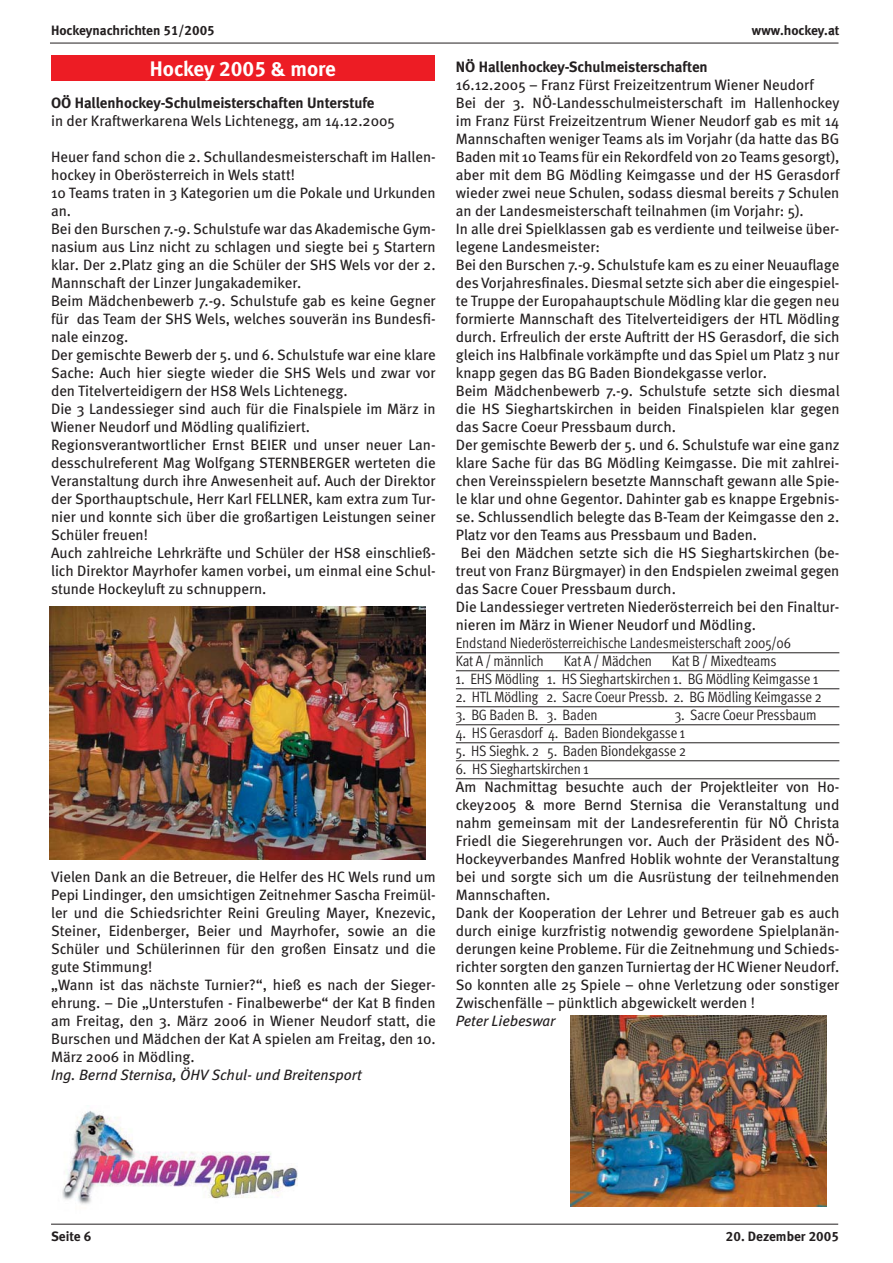
<style>
.page{position:relative;width:893px;height:1263px;background:#fff}
.page>*{position:absolute;margin:0;border:0;box-sizing:border-box;transform-origin:0 0}
.t1{font:21px "Meta Bold LF";color:#fff}
.t2{font:15px/18px "Meta";color:#231f20}
.t3{font:15px/18px "Meta Cond Normal";letter-spacing:-.01em;color:#231f20}
.t4{font:700 15px "Meta";color:#231f20}
.t5{font:italic 15px "Meta";color:#231f20}
.t6{font:13.5px "Meta Bold LF";color:#231f20}
</style>
<div class="page">
<hr style="left:50px;top:43px;width:788px;height:1px;background:#231f20">
<hr style="left:51px;top:1224px;width:787px;height:1px;background:#231f20">
<img style="left:62px;top:1111px;width:236px;height:93px">
<div style="left:51px;top:55px;width:383px;height:26px;background:#ed1c24"></div>
<hr style="left:456px;top:652px;width:383px;height:1px;background:#231f20">
<hr style="left:456px;top:670px;width:383px;height:1px;background:#231f20">
<hr style="left:456px;top:688px;width:383px;height:1px;background:#231f20">
<hr style="left:456px;top:706px;width:383px;height:1px;background:#231f20">
<hr style="left:456px;top:724px;width:383px;height:1px;background:#231f20">
<hr style="left:456px;top:742px;width:383px;height:1px;background:#231f20">
<hr style="left:456px;top:760px;width:383px;height:1px;background:#231f20">
<hr style="left:456px;top:778px;width:383px;height:1px;background:#231f20">
<img style="left:571px;top:1015px;width:255px;height:192px">
<img style="left:50px;top:607px;width:375px;height:252px">
<p class="t6" style="left:51px;top:25px;width:165px">Hockeynachrichten 51/2005</p>
<h1 class="t1" style="left:150px;top:61px;width:188px">Hockey 2005 &amp; more</h1>
<p class="t4" style="left:51px;top:97px;width:325px">OÖ Hallenhockey-Schulmeisterschaften Unterstufe</p>
<p class="t2" style="left:51px;top:113px;width:345px">in der Kraftwerkarena Wels Lichtenegg, am 14.12.2005</p>
<p class="t2" style="left:51px;top:149px;width:386px">Heuer fand schon die 2. Schullandesmeisterschaft im Hallen&shy;hockey in Oberösterreich in Wels statt!<br>10 Teams traten in 3 Kategorien um die Pokale und Urkunden an.<br>Bei den Burschen 7.-9. Schulstufe war das Akademische Gym&shy;nasium aus Linz nicht zu schlagen und siegte bei 5 Startern klar. Der 2.Platz ging an die Schüler der SHS Wels vor der 2.<br>Mannschaft der Linzer Jungakademiker.<br>Beim Mädchenbewerb 7.-9. Schulstufe gab es keine Gegner für das Team der SHS Wels, welches souverän ins Bundesfi&shy;nale einzog.<br>Der gemischte Bewerb der 5. und 6. Schulstufe war eine klare Sache: Auch hier siegte wieder die SHS Wels und zwar vor den Titelverteidigern der HS8 Wels Lichtenegg.<br>Die 3 Landessieger sind auch für die Finalspiele im März in Wiener Neudorf und Mödling qualifiziert.<br>Regionsverantwortlicher Ernst BEIER und unser neuer Lan&shy;desschulreferent Mag Wolfgang STERNBERGER werteten die Veranstaltung durch ihre Anwesenheit auf. Auch der Direktor der Sporthauptschule, Herr Karl FELLNER, kam extra zum Tur&shy;nier und konnte sich über die großartigen Leistungen seiner Schüler freuen!<br>Auch zahlreiche Lehrkräfte und Schüler der HS8 einschließ&shy;lich Direktor Mayrhofer kamen vorbei, um einmal eine Schul&shy;stunde Hockeyluft zu schnuppern.</p>
<p class="t2" style="left:51px;top:869px;width:386px">Vielen Dank an die Betreuer, die Helfer des HC Wels rund um Pepi Lindinger, den umsichtigen Zeitnehmer Sascha Freimül&shy;ler und die Schiedsrichter Reini Greuling Mayer, Knezevic, Steiner, Eidenberger, Beier und Mayrhofer, sowie an die Schüler und Schülerinnen für den großen Einsatz und die gute Stimmung!<br>„Wann ist das nächste Turnier?“, hieß es nach der Sieger&shy;ehrung. – Die „Unterstufen - Finalbewerbe“ der Kat B finden am Freitag, den 3. März 2006 in Wiener Neudorf statt, die Burschen und Mädchen der Kat A spielen am Freitag, den 10.<br>März 2006 in Mödling.</p>
<p class="t5" style="left:51px;top:1069px;width:312px">Ing. Bernd Sternisa, ÖHV Schul- und Breitensport</p>
<p class="t6" style="left:752px;top:25px;width:89px">www.hockey.at</p>
<p class="t4" style="left:456px;top:61px;width:253px">NÖ Hallenhockey-Schulmeisterschaften</p>
<p class="t2" style="left:456px;top:77px;width:359px">16.12.2005 – Franz Fürst Freizeitzentrum Wiener Neudorf</p>
<p class="t2" style="left:456px;top:95px;width:385px">Bei der 3. NÖ-Landesschulmeisterschaft im Hallenhockey</p>
<p class="t2" style="left:456px;top:113px;width:385px">im Franz Fürst Freizeitzentrum Wiener Neudorf gab es mit 14</p>
<p class="t2" style="left:456px;top:131px;width:385px">Mannschaften weniger Teams als im Vorjahr (da hatte das BG</p>
<p class="t2" style="left:456px;top:149px;width:385px">Baden mit 10 Teams für ein Rekordfeld von 20 Teams gesorgt),</p>
<p class="t2" style="left:456px;top:167px;width:385px">aber mit dem BG Mödling Keimgasse und der HS Gerasdorf</p>
<p class="t2" style="left:456px;top:185px;width:385px">wieder zwei neue Schulen, sodass diesmal bereits 7 Schulen</p>
<p class="t2" style="left:456px;top:203px;width:349px">an der Landesmeisterschaft teilnahmen (im Vorjahr: 5).</p>
<p class="t2" style="left:456px;top:221px;width:385px">In alle drei Spielklassen gab es verdiente und teilweise über-</p>
<p class="t2" style="left:456px;top:239px;width:146px">legene Landesmeister:</p>
<p class="t2" style="left:456px;top:257px;width:385px">Bei den Burschen 7.-9. Schulstufe kam es zu einer Neuauflage</p>
<p class="t2" style="left:456px;top:275px;width:385px">des Vorjahresfinales. Diesmal setzte sich aber die eingespiel-</p>
<p class="t2" style="left:456px;top:293px;width:385px">te Truppe der Europahauptschule Mödling klar die gegen neu</p>
<p class="t2" style="left:456px;top:311px;width:385px">formierte Mannschaft des Titelverteidigers der HTL Mödling</p>
<p class="t2" style="left:456px;top:329px;width:385px">durch. Erfreulich der erste Auftritt der HS Gerasdorf, die sich</p>
<p class="t2" style="left:456px;top:347px;width:385px">gleich ins Halbfinale vorkämpfte und das Spiel um Platz 3 nur</p>
<p class="t2" style="left:456px;top:365px;width:312px">knapp gegen das BG Baden Biondekgasse verlor.</p>
<p class="t2" style="left:456px;top:383px;width:385px">Beim Mädchenbewerb 7.-9. Schulstufe setzte sich diesmal</p>
<p class="t2" style="left:456px;top:401px;width:385px">die HS Sieghartskirchen in beiden Finalspielen klar gegen</p>
<p class="t2" style="left:456px;top:419px;width:221px">das Sacre Coeur Pressbaum durch.</p>
<p class="t2" style="left:456px;top:437px;width:385px">Der gemischte Bewerb der 5. und 6. Schulstufe war eine ganz</p>
<p class="t2" style="left:456px;top:455px;width:385px">klare Sache für das BG Mödling Keimgasse. Die mit zahlrei-</p>
<p class="t2" style="left:456px;top:473px;width:385px">chen Vereinsspielern besetzte Mannschaft gewann alle Spie-</p>
<p class="t2" style="left:456px;top:491px;width:385px">le klar und ohne Gegentor. Dahinter gab es knappe Ergebnis-</p>
<p class="t2" style="left:456px;top:509px;width:385px">se. Schlussendlich belegte das B-Team der Keimgasse den 2.</p>
<p class="t2" style="left:456px;top:527px;width:303px">Platz vor den Teams aus Pressbaum und Baden.</p>
<p class="t2" style="left:461px;top:545px;width:380px">Bei den Mädchen setzte sich die HS Sieghartskirchen (be-</p>
<p class="t2" style="left:456px;top:563px;width:385px">treut von Franz Bürgmayer) in den Endspielen zweimal gegen</p>
<p class="t2" style="left:456px;top:581px;width:221px">das Sacre Couer Pressbaum durch.</p>
<p class="t2" style="left:456px;top:599px;width:385px">Die Landessieger vertreten Niederösterreich bei den Finaltur-</p>
<p class="t2" style="left:456px;top:617px;width:301px">nieren im März in Wiener Neudorf und Mödling.</p>
<p class="t3" style="left:456px;top:635px;width:337px">Endstand Niederösterreichische Landesmeisterschaft 2005/06<br>Kat A / männlich</p>
<p class="t3" style="left:564px;top:653px;width:90px">Kat A / Mädchen</p>
<p class="t3" style="left:672px;top:653px;width:106px">Kat B / Mixedteams</p>
<p class="t3" style="left:456px;top:671px;width:364px">1. EHS Mödling 1. HS Sieghartskirchen 1. BG Mödling Keimgasse 1</p>
<p class="t3" style="left:456px;top:689px;width:367px">2. HTL Mödling 2. Sacre Coeur Pressb. 2. BG Mödling Keimgasse 2</p>
<p class="t3" style="left:456px;top:707px;width:143px">3. BG Baden B. 3. Baden</p>
<p class="t3" style="left:674px;top:707px;width:143px">3. Sacre Coeur Pressbaum</p>
<p class="t3" style="left:456px;top:725px;width:231px">4. HS Gerasdorf 4. Baden Biondekgasse 1</p>
<p class="t3" style="left:456px;top:743px;width:231px">5. HS Sieghk. 2 5. Baden Biondekgasse 2</p>
<p class="t3" style="left:456px;top:761px;width:135px">6. HS Sieghartskirchen 1</p>
<p class="t2" style="left:456px;top:779px;width:385px">Am Nachmittag besuchte auch der Projektleiter von Ho&shy;ckey2005 &amp; more Bernd Sternisa die Veranstaltung und nahm gemeinsam mit der Landesreferentin für NÖ Christa Friedl die Siegerehrungen vor. Auch der Präsident des NÖ-Hockeyverbandes Manfred Hoblik wohnte der Veranstaltung bei und sorgte sich um die Ausrüstung der teilnehmenden Mannschaften.<br>Dank der Kooperation der Lehrer und Betreuer gab es auch durch einige kurzfristig notwendig gewordene Spielplanän&shy;derungen keine Probleme. Für die Zeitnehmung und Schieds&shy;richter sorgten den ganzen Turniertag der HC Wiener Neudorf.<br>So konnten alle 25 Spiele – ohne Verletzung oder sonstiger Zwischenfälle – pünktlich abgewickelt werden !</p>
<p class="t5" style="left:456px;top:1015px;width:101px">Peter Liebeswar</p>
<p class="t6" style="left:51px;top:1231px;width:42px">Seite 6</p>
<p class="t6" style="left:726px;top:1231px;width:114px">20. Dezember 2005</p>
</div>
